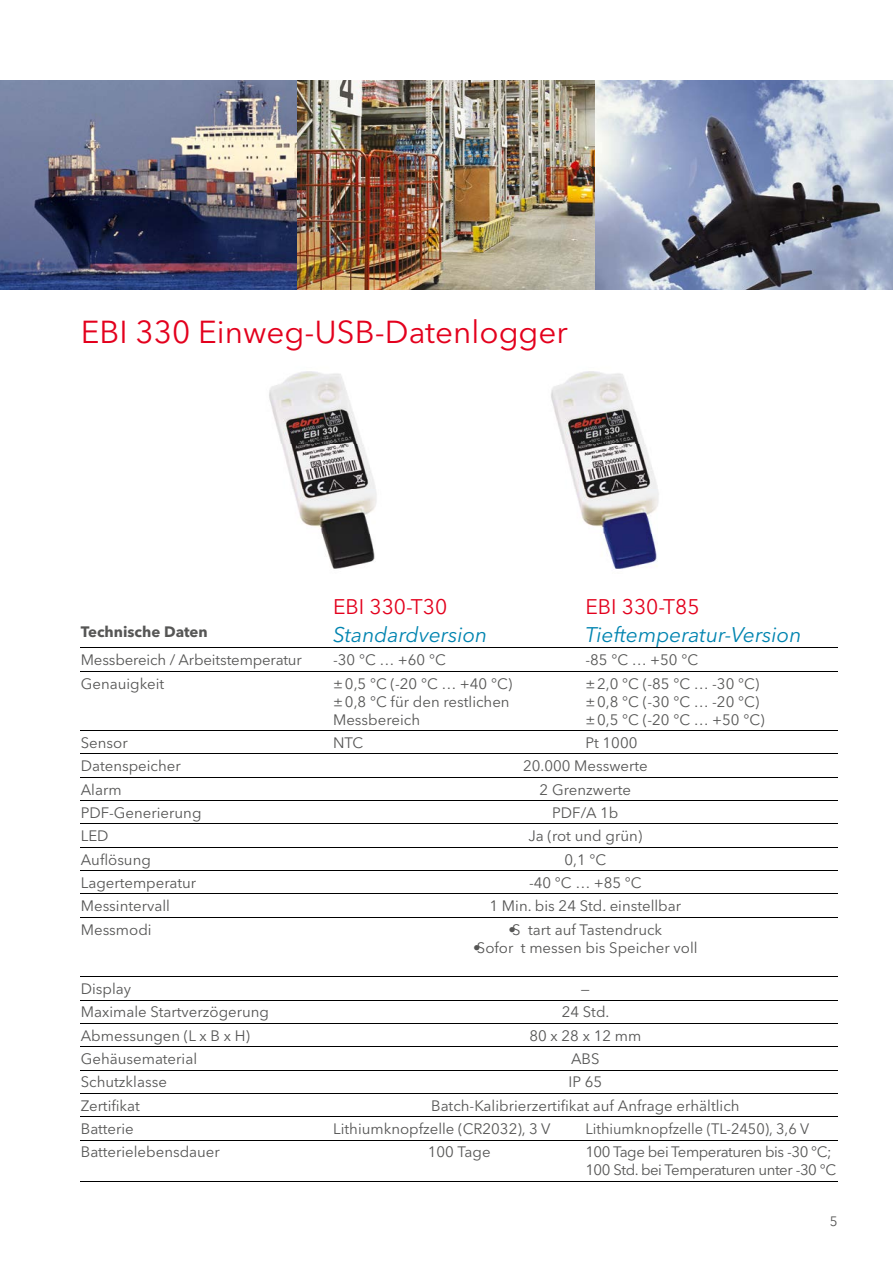
<style>
.page{position:relative;width:893px;height:1263px;background:#fff}
.page>*{position:absolute;margin:0;border:0;box-sizing:border-box;transform-origin:0 0}
.t1{font:31.5px "Avenir Next LT Pro";color:#e3001d}
.t2{font:italic 21px "Avenir Next LT Pro";color:#0084b0}
.t3{font:21px "Avenir Next LT Pro";color:#e3001d}
.t4{font:15px/18px "Avenir Next LT Pro";color:#565655}
.t5{font:15px/18px "Avenir Next LT Pro";letter-spacing:-.03em;color:#565655}
.t6{font:700 15px "Avenir Next LT Pro";color:#565655}
.t7{font:13.5px "Avenir Next LT Pro";color:#565655}
</style>
<div class="page">
<img style="left:0;top:81px;width:298px;height:208px">
<img style="left:298px;top:81px;width:297px;height:208px">
<svg style="left:595px;top:81px;width:298px;height:208px;background:#939db1"></svg>
<img style="left:551px;top:371px;width:108px;height:198px">
<img style="left:269px;top:371px;width:108px;height:198px">
<hr style="left:81px;top:647px;width:252px;height:1px;background:#000">
<hr style="left:333px;top:647px;width:252px;height:1px;background:#000">
<hr style="left:585px;top:647px;width:253px;height:1px;background:#000">
<hr style="left:81px;top:800px;width:252px;height:1px;background:#000">
<hr style="left:81px;top:823px;width:252px;height:1px;background:#000">
<hr style="left:81px;top:847px;width:252px;height:1px;background:#000">
<hr style="left:81px;top:976px;width:252px;height:1px;background:#000">
<hr style="left:333px;top:976px;width:252px;height:1px;background:#000">
<hr style="left:585px;top:976px;width:253px;height:1px;background:#000">
<hr style="left:81px;top:999px;width:252px;height:1px;background:#000">
<hr style="left:333px;top:999px;width:252px;height:1px;background:#000">
<hr style="left:585px;top:999px;width:253px;height:1px;background:#000">
<hr style="left:81px;top:730px;width:252px;height:1px;background:#000">
<hr style="left:81px;top:753px;width:252px;height:1px;background:#000">
<hr style="left:81px;top:777px;width:252px;height:1px;background:#000">
<hr style="left:81px;top:870px;width:252px;height:1px;background:#000">
<hr style="left:81px;top:893px;width:252px;height:1px;background:#000">
<hr style="left:81px;top:917px;width:252px;height:1px;background:#000">
<hr style="left:81px;top:1023px;width:252px;height:1px;background:#000">
<hr style="left:81px;top:1046px;width:252px;height:1px;background:#000">
<hr style="left:333px;top:1046px;width:252px;height:1px;background:#000">
<hr style="left:585px;top:1046px;width:253px;height:1px;background:#000">
<hr style="left:81px;top:1070px;width:252px;height:1px;background:#000">
<hr style="left:81px;top:1093px;width:252px;height:1px;background:#000">
<hr style="left:81px;top:1116px;width:252px;height:1px;background:#000">
<hr style="left:333px;top:1116px;width:252px;height:1px;background:#000">
<hr style="left:585px;top:1116px;width:253px;height:1px;background:#000">
<hr style="left:81px;top:1140px;width:252px;height:1px;background:#000">
<hr style="left:81px;top:1181px;width:252px;height:1px;background:#000">
<hr style="left:333px;top:870px;width:252px;height:1px;background:#000">
<hr style="left:585px;top:870px;width:253px;height:1px;background:#000">
<hr style="left:333px;top:730px;width:252px;height:1px;background:#000">
<hr style="left:585px;top:730px;width:253px;height:1px;background:#000">
<hr style="left:333px;top:753px;width:252px;height:1px;background:#000">
<hr style="left:585px;top:753px;width:253px;height:1px;background:#000">
<hr style="left:333px;top:893px;width:252px;height:1px;background:#000">
<hr style="left:585px;top:893px;width:253px;height:1px;background:#000">
<hr style="left:333px;top:917px;width:252px;height:1px;background:#000">
<hr style="left:585px;top:917px;width:253px;height:1px;background:#000">
<hr style="left:333px;top:777px;width:252px;height:1px;background:#000">
<hr style="left:585px;top:777px;width:253px;height:1px;background:#000">
<hr style="left:333px;top:800px;width:252px;height:1px;background:#000">
<hr style="left:585px;top:800px;width:253px;height:1px;background:#000">
<hr style="left:333px;top:823px;width:252px;height:1px;background:#000">
<hr style="left:585px;top:823px;width:253px;height:1px;background:#000">
<hr style="left:333px;top:847px;width:252px;height:1px;background:#000">
<hr style="left:585px;top:847px;width:253px;height:1px;background:#000">
<hr style="left:333px;top:1070px;width:252px;height:1px;background:#000">
<hr style="left:585px;top:1070px;width:253px;height:1px;background:#000">
<hr style="left:333px;top:1093px;width:252px;height:1px;background:#000">
<hr style="left:585px;top:1093px;width:253px;height:1px;background:#000">
<hr style="left:333px;top:1140px;width:252px;height:1px;background:#000">
<hr style="left:585px;top:1140px;width:253px;height:1px;background:#000">
<hr style="left:333px;top:1023px;width:252px;height:1px;background:#000">
<hr style="left:585px;top:1023px;width:253px;height:1px;background:#000">
<hr style="left:333px;top:1181px;width:252px;height:1px;background:#000">
<hr style="left:585px;top:1181px;width:253px;height:1px;background:#000">
<hr style="left:81px;top:671px;width:252px;height:1px;background:#000">
<hr style="left:333px;top:671px;width:252px;height:1px;background:#000">
<hr style="left:585px;top:671px;width:253px;height:1px;background:#000">
<h1 class="t1" style="left:81px;top:313px;width:489px">EBI 330 Einweg-USB-Datenlogger</h1>
<h2 class="t3" style="left:333px;top:594px;width:116px">EBI 330-T30</h2>
<h2 class="t3" style="left:585px;top:594px;width:116px">EBI 330-T85</h2>
<p class="t6" style="left:81px;top:623px;width:128px">Technische Daten</p>
<h2 class="t2" style="left:333px;top:622px;width:156px">Standardversion</h2>
<h2 class="t2" style="left:585px;top:622px;width:218px">Tieftemperatur-Version</h2>
<p class="t4" style="left:81px;top:651px;width:223px">Messbereich / Arbeitstemperatur</p>
<p class="t4" style="left:333px;top:651px;width:114px">-30 °C … +60 °C</p>
<p class="t4" style="left:585px;top:651px;width:114px">-85 °C … +50 °C</p>
<p class="t4" style="left:81px;top:674px;width:85px">Genauigkeit</p>
<p class="t4" style="left:333px;top:674px;width:181px">± 0,5 °C (-20 °C … +40 °C) ± 0,8 °C für den restlichen<br>Messbereich</p>
<p class="t4" style="left:585px;top:674px;width:181px">± 2,0 °C (-85 °C … -30 °C) ± 0,8 °C (-30 °C … -20 °C) ± 0,5 °C (-20 °C … +50 °C)</p>
<p class="t4" style="left:81px;top:734px;width:48px">Sensor</p>
<p class="t4" style="left:333px;top:734px;width:32px">NTC</p>
<p class="t4" style="left:585px;top:734px;width:54px">Pt 1000</p>
<p class="t4" style="left:81px;top:757px;width:102px">Datenspeicher</p>
<p class="t4" style="left:523px;top:757px;width:126px">20.000 Messwerte</p>
<p class="t4" style="left:81px;top:780px;width:42px">Alarm</p>
<p class="t4" style="left:540px;top:780px;width:93px">2 Grenzwerte</p>
<p class="t4" style="left:81px;top:804px;width:122px">PDF-Generierung</p>
<p class="t4" style="left:552px;top:804px;width:68px">PDF/A 1b</p>
<p class="t4" style="left:81px;top:827px;width:29px">LED</p>
<p class="t4" style="left:528px;top:827px;width:115px">Ja (rot und grün)</p>
<p class="t4" style="left:81px;top:850px;width:72px">Auflösung</p>
<p class="t4" style="left:564px;top:850px;width:43px">0,1 °C</p>
<p class="t4" style="left:81px;top:874px;width:117px">Lagertemperatur</p>
<p class="t4" style="left:529px;top:874px;width:114px">-40 °C … +85 °C</p>
<p class="t4" style="left:81px;top:897px;width:91px">Messintervall</p>
<p class="t4" style="left:489px;top:897px;width:193px">1 Min. bis 24 Std. einstellbar</p>
<p class="t4" style="left:81px;top:920px;width:72px">Messmodi</p>
<p class="t4" style="left:509px;top:920px;width:155px">•S tart auf Tastendruck</p>
<p class="t4" style="left:473px;top:938px;width:226px">•Sofor t messen bis Speicher voll</p>
<p class="t4" style="left:81px;top:980px;width:52px">Display</p>
<p class="t4" style="left:581px;top:980px;width:10px">—</p>
<p class="t4" style="left:81px;top:1003px;width:190px">Maximale Startverzögerung</p>
<p class="t4" style="left:562px;top:1003px;width:49px">24 Std.</p>
<p class="t4" style="left:81px;top:1026px;width:171px">Abmessungen (L x B x H)</p>
<p class="t4" style="left:529px;top:1026px;width:113px">80 x 28 x 12 mm</p>
<p class="t4" style="left:81px;top:1050px;width:118px">Gehäusematerial</p>
<p class="t4" style="left:571px;top:1050px;width:30px">ABS</p>
<p class="t4" style="left:81px;top:1073px;width:88px">Schutzklasse</p>
<p class="t4" style="left:568px;top:1073px;width:35px">IP 65</p>
<p class="t4" style="left:81px;top:1096px;width:61px">Zertifikat</p>
<p class="t4" style="left:431px;top:1096px;width:310px">Batch-Kalibrierzertifikat auf Anfrage erhältlich</p>
<p class="t4" style="left:81px;top:1120px;width:55px">Batterie</p>
<p class="t4" style="left:333px;top:1120px;width:219px">Lithiumknopfzelle (CR2032), 3 V</p>
<p class="t4" style="left:585px;top:1120px;width:225px">Lithiumknopfzelle (TL-2450), 3,6 V</p>
<p class="t4" style="left:81px;top:1143px;width:141px">Batterielebensdauer</p>
<p class="t4" style="left:428px;top:1143px;width:64px">100 Tage</p>
<p class="t5" style="left:585px;top:1143px;width:252px">100 Tage bei Temperaturen bis -30 °C;<br>100 Std. bei Temperaturen unter -30 °C</p>
<p class="t7" style="left:830px;top:1213px;width:9px">5</p>
</div>
